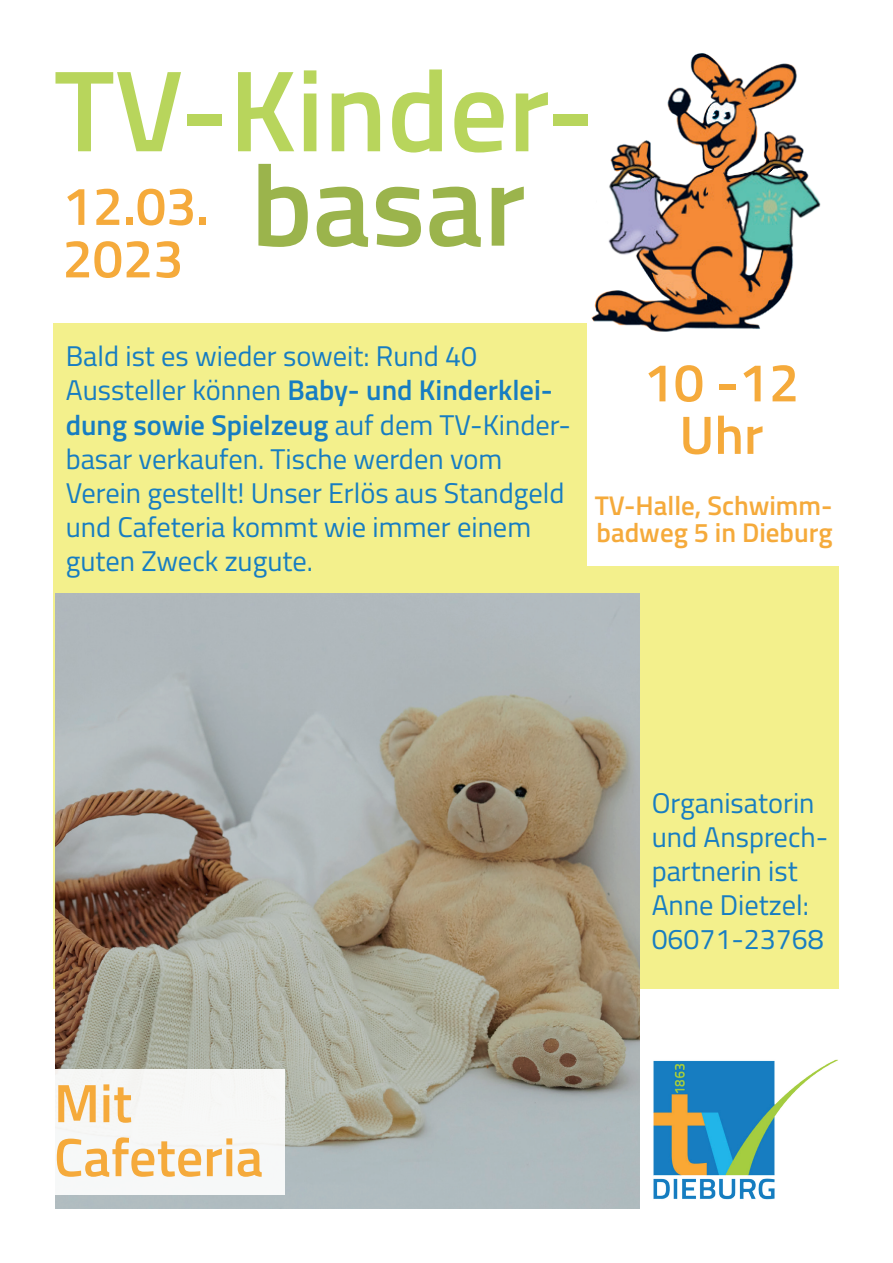
<style>
.page{position:relative;width:893px;height:1263px;background:#fff}
.page>*{position:absolute;margin:0;border:0;box-sizing:border-box;transform-origin:0 0}
.t1{font:600 115.5px "Titillium Web";color:#b8d55c}
.t2{font:600 54px/52.5px "Titillium Web";color:#f5aa3b}
.t3{font:28.5px/34.2px "Titillium Web";color:#177dc2}
.t4{font:600 27px/27px "Titillium Web";color:#f5aa3b}
.s1{font-size:115.5px;color:#9bb44c}
.s2{font-weight:600}
</style>
<div class="page">
<div style="left:53px;top:323px;width:786px;height:666px;background:#f3f08c"></div>
<img style="left:55px;top:593px;width:585px;height:616px">
<img style="left:653px;top:1059px;width:185px;height:141px">
<div style="left:587px;top:323px;width:280px;height:243px;background:#fff"></div>
<img style="left:591px;top:53px;width:230px;height:279px">
<div style="left:0;top:1069px;width:285px;height:126px;background:#f6f8f8"></div>
<h1 class="t1" style="left:54px;top:24px;width:542px">TV-Kinder-</h1>
<h2 class="t2" style="left:63px;top:177px;width:465px">12.03. <span class="s1">basar<br></span>2023</h2>
<p class="t3" style="left:66px;top:338px;width:507px">Bald ist es wieder soweit: Rund 40<br>Aussteller können <span class="s2">Baby- und Kinderklei&shy;dung sowie Spielzeug</span> auf dem TV-Kinder&shy;basar verkaufen. Tische werden vom Verein gestellt! Unser Erlös aus Standgeld und Cafeteria kommt wie immer einem guten Zweck zugute.</p>
<h2 class="t2" style="left:644px;top:353px;width:157px;text-align:center">10 -12<br>Uhr</h2>
<p class="t4" style="left:595px;top:491px;width:239px">TV-Halle, Schwimm&shy;badweg 5 in Dieburg</p>
<h2 class="t2" style="left:54px;top:1073px;width:211px;line-height:54px">Mit<br>Cafeteria</h2>
<p class="t3" style="left:652px;top:784px;width:178px">Organisatorin und Ansprech&shy;partnerin ist<br>Anne Dietzel:<br>06071-23768</p>
</div>
